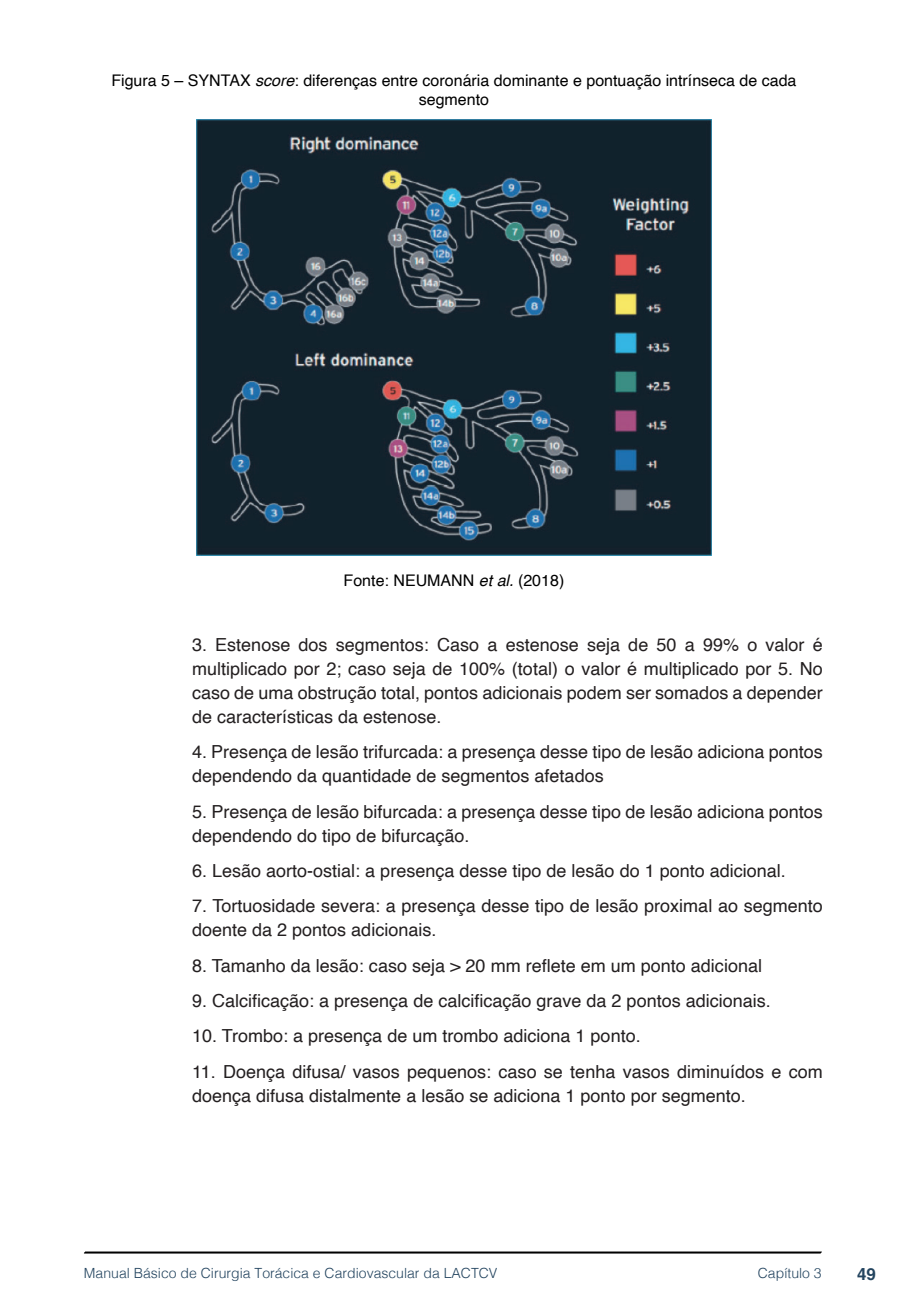
<style>
.page{position:relative;width:908px;height:1304px;background:#fff}
.page>*{position:absolute;margin:0;border:0;box-sizing:border-box;transform-origin:0 0}
.lista_numeros{font:18px/24px "Helvetica";color:#231f20}
.t1{font:700 16.8px "Helvetica";color:#23445f}
.imagens_graf_tab{font:16px/19.2px "Helvetica";color:#000;text-align:center}
.t2{font:300 14px "Helvetica";color:#23445f}
.s1{font-style:italic}
</style>
<div class="page">
<svg style="left:84px;top:1251px;width:737px;height:3px;background:#515151"></svg>
<img style="left:196px;top:119px;width:515px;height:436px">
<p class="imagens_graf_tab" style="left:111px;top:71px;width:686px">Figura 5 – SYNTAX <span class="s1">score</span>: diferenças entre coronária dominante e pontuação intrínseca de cada segmento</p>
<p class="imagens_graf_tab" style="left:343px;top:571px;width:222px">Fonte: NEUMANN <span class="s1">et al.</span> (2018)</p>
<p class="lista_numeros" style="left:192px;top:633px;width:632px;text-align:justify">3. Estenose dos segmentos: Caso a estenose seja de 50 a 99% o valor é multiplicado por 2; caso seja de 100% (total) o valor é multiplicado por 5. No caso de uma obstrução total, pontos adicionais podem ser somados a depender de características da estenose.</p>
<p class="lista_numeros" style="left:192px;top:741px;width:632px">4. Presença de lesão trifurcada: a presença desse tipo de lesão adiciona pontos dependendo da quantidade de segmentos afetados</p>
<p class="lista_numeros" style="left:192px;top:800px;width:632px">5. Presença de lesão bifurcada: a presença desse tipo de lesão adiciona pontos dependendo do tipo de bifurcação.</p>
<p class="lista_numeros" style="left:192px;top:859px;width:595px">6. Lesão aorto-ostial: a presença desse tipo de lesão do 1 ponto adicional.</p>
<p class="lista_numeros" style="left:192px;top:895px;width:632px">7. Tortuosidade severa: a presença desse tipo de lesão proximal ao segmento doente da 2 pontos adicionais.</p>
<p class="lista_numeros" style="left:192px;top:954px;width:571px">8. Tamanho da lesão: caso seja &gt; 20 mm reflete em um ponto adicional</p>
<p class="lista_numeros" style="left:192px;top:989px;width:580px">9. Calcificação: a presença de calcificação grave da 2 pontos adicionais.</p>
<p class="lista_numeros" style="left:192px;top:1025px;width:450px">10. Trombo: a presença de um trombo adiciona 1 ponto.</p>
<p class="lista_numeros" style="left:192px;top:1060px;width:632px">11. Doença difusa/ vasos pequenos: caso se tenha vasos diminuídos e com doença difusa distalmente a lesão se adiciona 1 ponto por segmento.</p>
<p class="t2" style="left:84px;top:1261px;width:415px">Manual Básico de Cirurgia Torácica e Cardiovascular da LACTCV</p>
<p class="t2" style="left:757px;top:1261px;width:65px">Capítulo 3</p>
<p class="t1" style="left:856px;top:1264px;width:20px">49</p>
</div>
